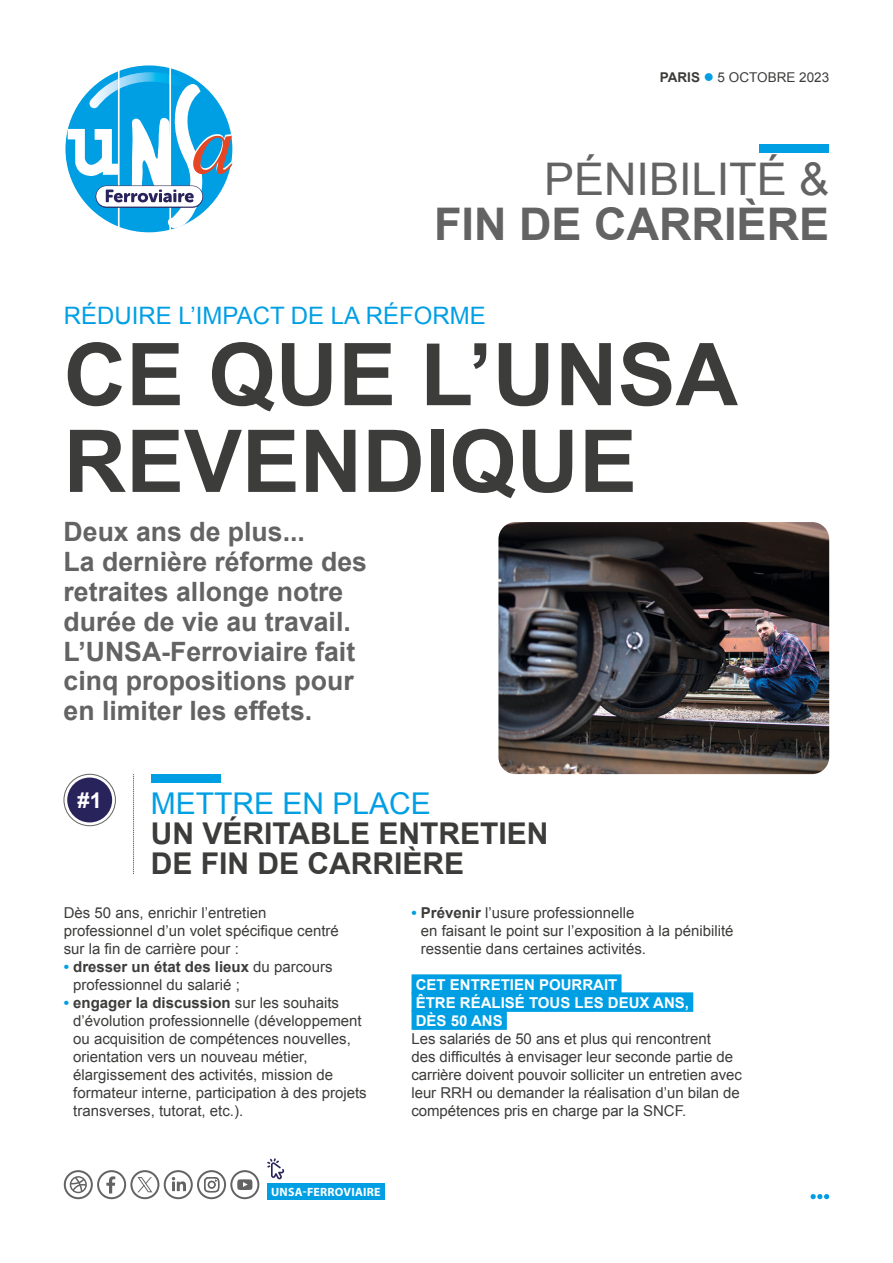
<style>
.page{position:relative;width:893px;height:1263px;background:#fff}
.page>*{position:absolute;margin:0;border:0;box-sizing:border-box;transform-origin:0 0}
.t1{font:700 86.7px/86.7px "Arial";color:#3c3c3b}
.t2{font:700 45px "Arial";color:#646363}
.t3{font:45px "Arial";color:#646363}
.t4{font:700 30px/30px "Arial";color:#3c3c3b}
.t5{font:30px "Arial";color:#009fe3}
.t6{font:700 26.7px/29.7px "Arial";color:#646363}
.t7{font:24px "Arial";color:#009fe3}
.t8{font:700 21.75px "Arial";color:#fff}
.t9{font:15px/18px "Arial";color:#3c3c3b}
.t10{font:700 15px/18px "Arial";color:#fff}
.t11{font:13.5px "Arial";color:#3c3c3b}
.t12{font:700 12px "Myriad Pro";letter-spacing:.02em;color:#fff}
.s1{font-weight:700}
.s2{color:#009fe3}
.s3{font-weight:700;color:#009fe3}
</style>
<div class="page">
<div style="left:759px;top:144px;width:70px;height:8px;background:#009fe3"></div>
<div style="left:267px;top:1183px;width:118px;height:16px;background:#009fe3"></div>
<svg style="left:267px;top:1158px;width:17px;height:22px"></svg>
<svg style="left:810px;top:1194px;width:19px;height:5px"></svg>
<div style="left:411px;top:974px;width:211px;height:20px;background:#009fe3"></div>
<div style="left:411px;top:992px;width:282px;height:20px;background:#009fe3"></div>
<div style="left:411px;top:1010px;width:96px;height:20px;background:#009fe3"></div>
<div style="left:151px;top:774px;width:70px;height:8px;background:#009fe3"></div>
<svg style="left:133px;top:774px;width:1px;height:100px"></svg>
<div style="left:64px;top:774px;width:52px;height:52px;border:1px solid #646363;border-radius:50%"></div>
<div style="left:67px;top:777px;width:45px;height:45px;background:#29235c;border-radius:50%"></div>
<img style="left:498px;top:522px;width:331px;height:252px">
<svg style="left:65px;top:65px;width:168px;height:168px"></svg>
<svg style="left:64px;top:1170px;width:195px;height:29px"></svg>
<p class="t11" style="left:660px;top:69px;width:171px"><span class="s1">PARIS</span> <span class="s2">●</span> 5 OCTOBRE 2023</p>
<h2 class="t3" style="left:544px;top:149px;width:287px">PÉNIBILITÉ &amp;</h2>
<h2 class="t2" style="left:434px;top:194px;width:397px">FIN DE CARRIÈRE</h2>
<h3 class="t7" style="left:64px;top:299px;width:423px">RÉDUIRE L’IMPACT DE LA RÉFORME</h3>
<h1 class="t1" style="left:64px;top:334px;width:676px">CE QUE L’UNSA<br>REVENDIQUE</h1>
<h3 class="t6" style="left:64px;top:518px;width:305px">Deux ans de plus...<br>La dernière réforme des retraites allonge notre durée de vie au travail.<br>L’UNSA-Ferroviaire fait cinq propositions pour en limiter les effets.</h3>
<h3 class="t8" style="left:78px;top:786px;width:26px">#1</h3>
<h3 class="t5" style="left:151px;top:784px;width:282px">METTRE EN PLACE</h3>
<h3 class="t4" style="left:151px;top:819px;width:399px">UN VÉRITABLE ENTRETIEN<br>DE FIN DE CARRIÈRE</h3>
<p class="t9" style="left:64px;top:904px;width:277px">Dès 50 ans, enrichir l’entretien professionnel d’un volet spécifique centré sur la fin de carrière pour :</p>
<p class="t9" style="left:73px;top:958px;width:261px;text-indent:-9px"><span class="s3">•</span> <span class="s1">dresser un état des lieux</span> du parcours professionnel du salarié ;</p>
<p class="t9" style="left:73px;top:994px;width:295px;text-indent:-9px"><span class="s3">•</span> <span class="s1">engager la discussion</span> sur les souhaits d’évolution professionnelle (développement ou acquisition de compétences nouvelles, orientation vers un nouveau métier, élargissement des activités, mission de formateur interne, participation à des projets transverses, tutorat, etc.).</p>
<p class="t12" style="left:271px;top:1184px;width:111px">UNSA-FERROVIAIRE</p>
<p class="t9" style="left:421px;top:904px;width:314px;text-indent:-9px"><span class="s3">•</span> <span class="s1">Prévenir</span> l’usure professionnelle<br>en faisant le point sur l’exposition à la pénibilité ressentie dans certaines activités.</p>
<p class="t10" style="left:416px;top:976px;width:275px">CET ENTRETIEN POURRAIT<br>ÊTRE RÉALISÉ TOUS LES DEUX ANS,<br>DÈS 50 ANS</p>
<p class="t9" style="left:411px;top:1030px;width:332px">Les salariés de 50 ans et plus qui rencontrent<br>des difficultés à envisager leur seconde partie de carrière doivent pouvoir solliciter un entretien avec leur RRH ou demander la réalisation d’un bilan de compétences pris en charge par la SNCF.</p>
</div>
